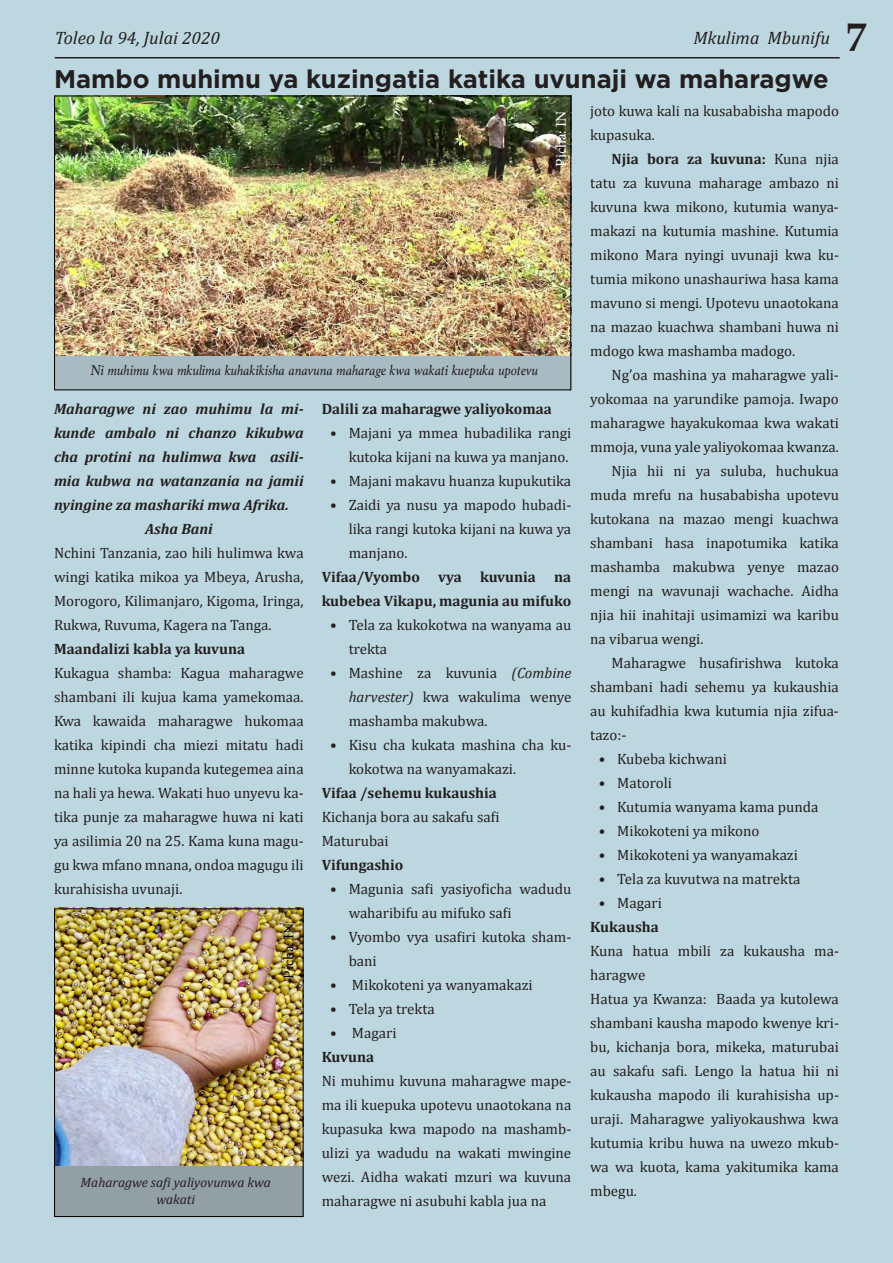
<style>
.page{position:relative;width:893px;height:1263px;background:#fff}
.page>*{position:absolute;margin:0;border:0;box-sizing:border-box;transform-origin:0 0}
.t1{font:700 42px "Palatino";color:#231f20}
.t2{font:700 25.5px "Gotham";color:#231f20}
.t3{font:italic 18px "Cambria";color:#231f20}
.t4{font:15px/24px "Cambria";color:#231f20;text-align:justify}
.t5{font:700 15px/24px "Cambria";color:#231f20}
.t6{font:italic 700 15px/24px "Cambria";color:#231f20;text-align:justify}
.t7{font:italic 15px "Marion";color:#231f20}
.t8{font:15px "Minion Pro";letter-spacing:-.005em;color:#040503}
.t9{font:15px "Minion Pro";letter-spacing:-.005em;color:#fff}
.t10{font:italic 13.5px/16.2px "Cambria";color:#231f20;text-align:center}
.s1{font-style:italic}
.s2{font-weight:700}
</style>
<div class="page">
<div style="left:0;top:0;width:893px;height:1262px;background:#bdd7e0"></div>
<div style="left:54px;top:355px;width:517px;height:34px;background:#a8bbc2"></div>
<div style="left:54px;top:1165px;width:250px;height:52px;background:#929fa3"></div>
<hr style="left:0;top:0;width:1px;height:1263px;background:#7e6829">
<hr style="left:55px;top:57px;width:785px;height:2px;background:#231f20">
<img style="left:56px;top:97px;width:513px;height:258px">
<div style="left:54px;top:95px;width:517px;height:295px;border:1px solid #000"></div>
<img style="left:54px;top:907px;width:250px;height:258px">
<div style="left:54px;top:908px;width:250px;height:309px;border:1px solid #000"></div>
<p class="t3" style="left:55px;top:25px;width:167px">Toleo la 94, Julai 2020</p>
<p class="t3" style="left:693px;top:25px;width:138px">Mkulima Mbunifu</p>
<p class="t2" style="left:54px;top:62px;width:776px">Mambo muhimu ya kuzingatia katika uvunaji wa maharagwe</p>
<p class="t9" style="left:551px;top:167px;width:58px;rotate:-90deg">Picha: IN</p>
<p class="t7" style="left:90px;top:360px;width:449px">Ni muhimu kwa mkulima kuhakikisha anavuna maharage kwa wakati kuepuka upotevu</p>
<p class="t6" style="left:54px;top:396px;width:251px">Maharagwe ni zao muhimu la mi&shy;kunde ambalo ni chanzo kikubwa cha protini na hulimwa kwa asili&shy;mia kubwa na watanzania na jamii nyingine za mashariki mwa Afrika.</p>
<p class="t6" style="left:145px;top:516px;width:69px">Asha Bani</p>
<p class="t4" style="left:54px;top:540px;width:251px">Nchini Tanzania, zao hili hulimwa kwa wingi katika mikoa ya Mbeya, Arusha, Morogoro, Kilimanjaro, Kigoma, Iringa, Rukwa, Ruvuma, Kagera na Tanga.</p>
<p class="t5" style="left:54px;top:636px;width:193px">Maandalizi kabla ya kuvuna</p>
<p class="t4" style="left:54px;top:660px;width:251px">Kukagua shamba: Kagua maharagwe shambani ili kujua kama yamekomaa.<br>Kwa kawaida maharagwe hukomaa katika kipindi cha miezi mitatu hadi minne kutoka kupanda kutegemea aina na hali ya hewa. Wakati huo unyevu ka&shy;tika punje za maharagwe huwa ni kati ya asilimia 20 na 25. Kama kuna magu&shy;gu kwa mfano mnana, ondoa magugu ili kurahisisha uvunaji.</p>
<p class="t8" style="left:279px;top:979px;width:58px;rotate:-90deg">Picha: IN</p>
<p class="t10" style="left:81px;top:1174px;width:192px">Maharagwe safi yaliyovunwa kwa wakati</p>
<p class="t5" style="left:322px;top:396px;width:232px">Dalili za maharagwe yaliyokomaa</p>
<p class="t4" style="left:330px;top:420px;width:243px;text-align:right">• Majani ya mmea hubadilika rangi kutoka kijani na kuwa ya manjano.</p>
<p class="t4" style="left:330px;top:468px;width:243px">• Majani makavu huanza kupukutika</p>
<p class="t4" style="left:349px;top:492px;width:224px;text-indent:-18px">• Zaidi ya nusu ya mapodo hubadi&shy;lika rangi kutoka kijani na kuwa ya manjano.</p>
<p class="t5" style="left:322px;top:564px;width:251px">Vifaa/Vyombo vya kuvunia na kubebea Vikapu, magunia au mifuko</p>
<p class="t4" style="left:349px;top:612px;width:224px;text-indent:-18px">• Tela za kukokotwa na wanyama au trekta</p>
<p class="t4" style="left:349px;top:660px;width:224px;text-indent:-18px">• Mashine za kuvunia <span class="s1">(Combine harvester)</span> kwa wakulima wenye mashamba makubwa.</p>
<p class="t4" style="left:349px;top:732px;width:224px;text-indent:-18px">• Kisu cha kukata mashina cha ku&shy;kokotwa na wanyamakazi.</p>
<p class="t5" style="left:322px;top:780px;width:177px">Vifaa /sehemu kukaushia</p>
<p class="t4" style="left:322px;top:804px;width:179px">Kichanja bora au sakafu safi</p>
<p class="t4" style="left:322px;top:828px;width:69px">Maturubai</p>
<p class="t5" style="left:322px;top:852px;width:83px">Vifungashio</p>
<p class="t4" style="left:349px;top:876px;width:224px;text-indent:-18px">• Magunia safi yasiyoficha wadudu waharibifu au mifuko safi</p>
<p class="t4" style="left:349px;top:924px;width:224px;text-indent:-18px">• Vyombo vya usafiri kutoka sham&shy;bani</p>
<p class="t4" style="left:330px;top:972px;width:204px">• Mikokoteni ya wanyamakazi</p>
<p class="t4" style="left:330px;top:996px;width:106px">• Tela ya trekta</p>
<p class="t4" style="left:330px;top:1020px;width:68px">• Magari</p>
<p class="t5" style="left:322px;top:1044px;width:54px">Kuvuna</p>
<p class="t4" style="left:322px;top:1068px;width:251px">Ni muhimu kuvuna maharagwe mape&shy;ma ili kuepuka upotevu unaotokana na kupasuka kwa mapodo na mashamb&shy;ulizi ya wadudu na wakati mwingine wezi. Aidha wakati mzuri wa kuvuna maharagwe ni asubuhi kabla jua na</p>
<p class="t4" style="left:590px;top:98px;width:250px">joto kuwa kali na kusababisha mapodo kupasuka.</p>
<p class="t4" style="left:590px;top:146px;width:250px;text-indent:21px"><span class="s2">Njia bora za kuvuna:</span> Kuna njia tatu za kuvuna maharage ambazo ni kuvuna kwa mikono, kutumia wanya&shy;makazi na kutumia mashine. Kutumia mikono Mara nyingi uvunaji kwa ku&shy;tumia mikono unashauriwa hasa kama mavuno si mengi. Upotevu unaotokana na mazao kuachwa shambani huwa ni mdogo kwa mashamba madogo.</p>
<p class="t4" style="left:590px;top:362px;width:250px;text-indent:21px">Ng’oa mashina ya maharagwe yali&shy;yokomaa na yarundike pamoja. Iwapo maharagwe hayakukomaa kwa wakati mmoja, vuna yale yaliyokomaa kwanza.</p>
<p class="t4" style="left:590px;top:458px;width:250px;text-indent:21px">Njia hii ni ya suluba, huchukua muda mrefu na husababisha upotevu kutokana na mazao mengi kuachwa shambani hasa inapotumika katika mashamba makubwa yenye mazao mengi na wavunaji wachache. Aidha njia hii inahitaji usimamizi wa karibu na vibarua wengi.</p>
<p class="t4" style="left:590px;top:650px;width:250px;text-indent:21px">Maharagwe husafirishwa kutoka shambani hadi sehemu ya kukaushia au kuhifadhia kwa kutumia njia zifua&shy;tazo:-</p>
<p class="t4" style="left:599px;top:746px;width:130px">• Kubeba kichwani</p>
<p class="t4" style="left:599px;top:770px;width:75px">• Matoroli</p>
<p class="t4" style="left:599px;top:794px;width:221px">• Kutumia wanyama kama punda</p>
<p class="t4" style="left:599px;top:818px;width:162px">• Mikokoteni ya mikono</p>
<p class="t4" style="left:599px;top:842px;width:201px">• Mikokoteni ya wanyamakazi</p>
<p class="t4" style="left:599px;top:866px;width:203px">• Tela za kuvutwa na matrekta</p>
<p class="t4" style="left:599px;top:890px;width:65px">• Magari</p>
<p class="t5" style="left:590px;top:914px;width:70px">Kukausha</p>
<p class="t4" style="left:590px;top:938px;width:250px">Kuna hatua mbili za kukausha ma&shy;haragwe</p>
<p class="t4" style="left:590px;top:986px;width:250px">Hatua ya Kwanza: Baada ya kutolewa shambani kausha mapodo kwenye kri&shy;bu, kichanja bora, mikeka, maturubai au sakafu safi. Lengo la hatua hii ni kukausha mapodo ili kurahisisha up&shy;uraji. Maharagwe yaliyokaushwa kwa kutumia kribu huwa na uwezo mkub&shy;wa wa kuota, kama yakitumika kama mbegu.</p>
<p class="t1" style="left:846px;top:1px;width:22px">7</p>
</div>
